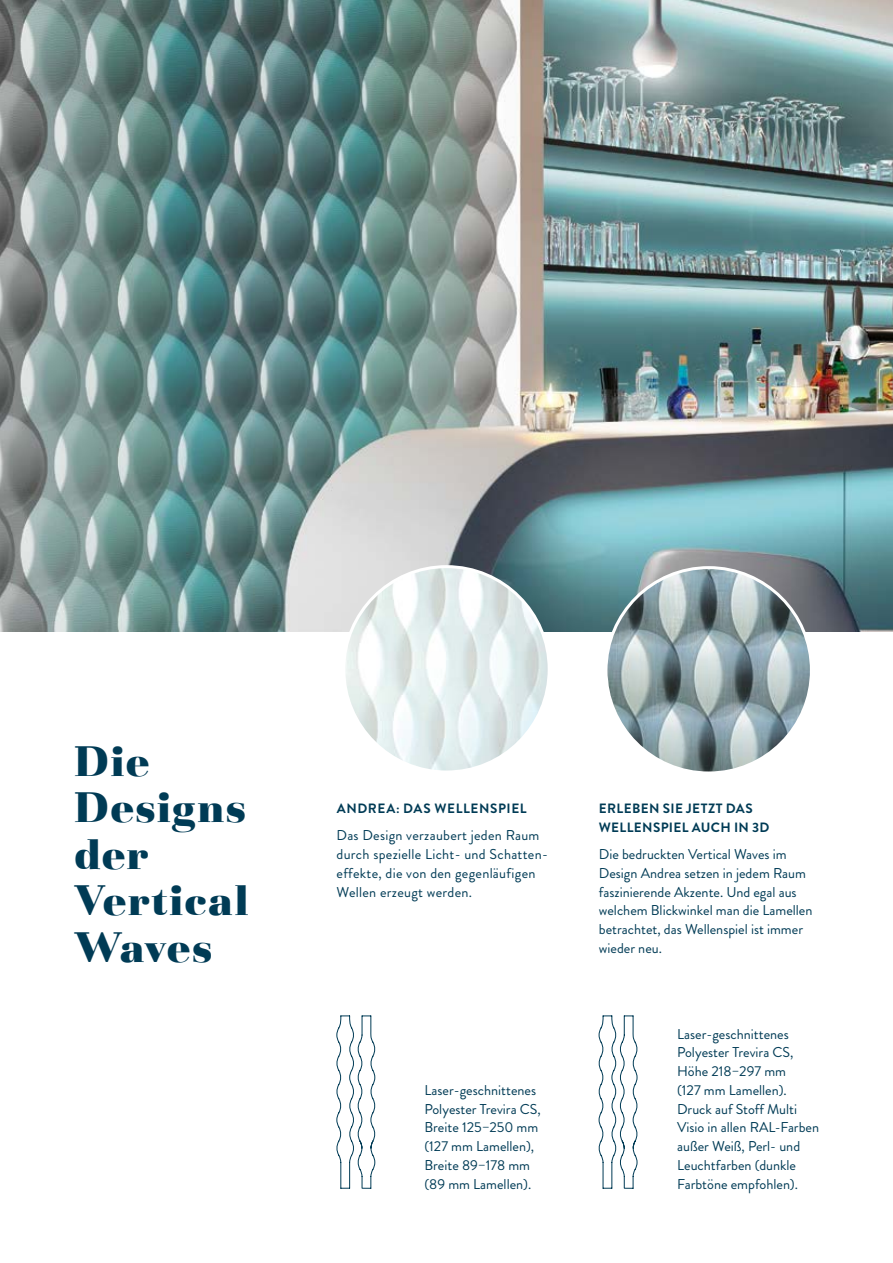
<style>
.page{position:relative;width:893px;height:1263px;background:#fff}
.page>*{position:absolute;margin:0;border:0;box-sizing:border-box;transform-origin:0 0}
.t1{font:900 44.25px/46.5px "Basilia";letter-spacing:.03em;color:#003b55}
.t2{font:14.25px/18.8px "Brandon Grotesque";color:#003b55}
.t3{font:14.25px/18.8px "Brandon Grotesque";letter-spacing:.02em;color:#003b55}
.t4{font:700 13.5px/18.8px "Brandon Grotesque";letter-spacing:.03em;color:#003b55}
</style>
<div class="page">
<img style="left:0;top:0;width:893px;height:631px">
<img style="left:606px;top:568px;width:205px;height:205px;border-radius:103px">
<img style="left:344px;top:567px;width:205px;height:205px;border-radius:103px">
<svg style="left:337px;top:1016px;width:38px;height:172px"></svg>
<svg style="left:599px;top:1016px;width:38px;height:172px"></svg>
<h1 class="t1" style="left:74px;top:742px;width:176px">Die<br>Designs der<br>Vertical<br>Waves</h1>
<p class="t4" style="left:337px;top:799px;width:192px">ANDREA: DAS WELLENSPIEL</p>
<p class="t3" style="left:337px;top:826px;width:213px">Das Design verzaubert jeden Raum durch spezielle Licht- und Schatten&shy;effekte, die von den gegenläufigen<br>Wellen erzeugt werden.</p>
<p class="t2" style="left:424px;top:1081px;width:118px">Laser-geschnittenes<br>Polyester Trevira CS,<br>Breite 125–250 mm (127 mm Lamellen),<br>Breite 89–178 mm (89 mm Lamellen).</p>
<p class="t4" style="left:599px;top:799px;width:172px">ERLEBEN SIE JETZT DAS<br>WELLENSPIEL AUCH IN 3D</p>
<p class="t2" style="left:599px;top:845px;width:215px">Die bedruckten Vertical Waves im<br>Design Andrea setzen in jedem Raum faszinierende Akzente. Und egal aus welchem Blickwinkel man die Lamellen betrachtet, das Wellenspiel ist immer wieder neu.</p>
<p class="t2" style="left:677px;top:1024px;width:143px">Laser-geschnittenes<br>Polyester Trevira CS,<br>Höhe 218–297 mm<br>(127 mm Lamellen).<br>Druck auf Stoff Multi<br>Visio in allen RAL-Farben außer Weiß, Perl- und<br>Leuchtfarben (dunkle<br>Farbtöne empfohlen).</p>
</div>
